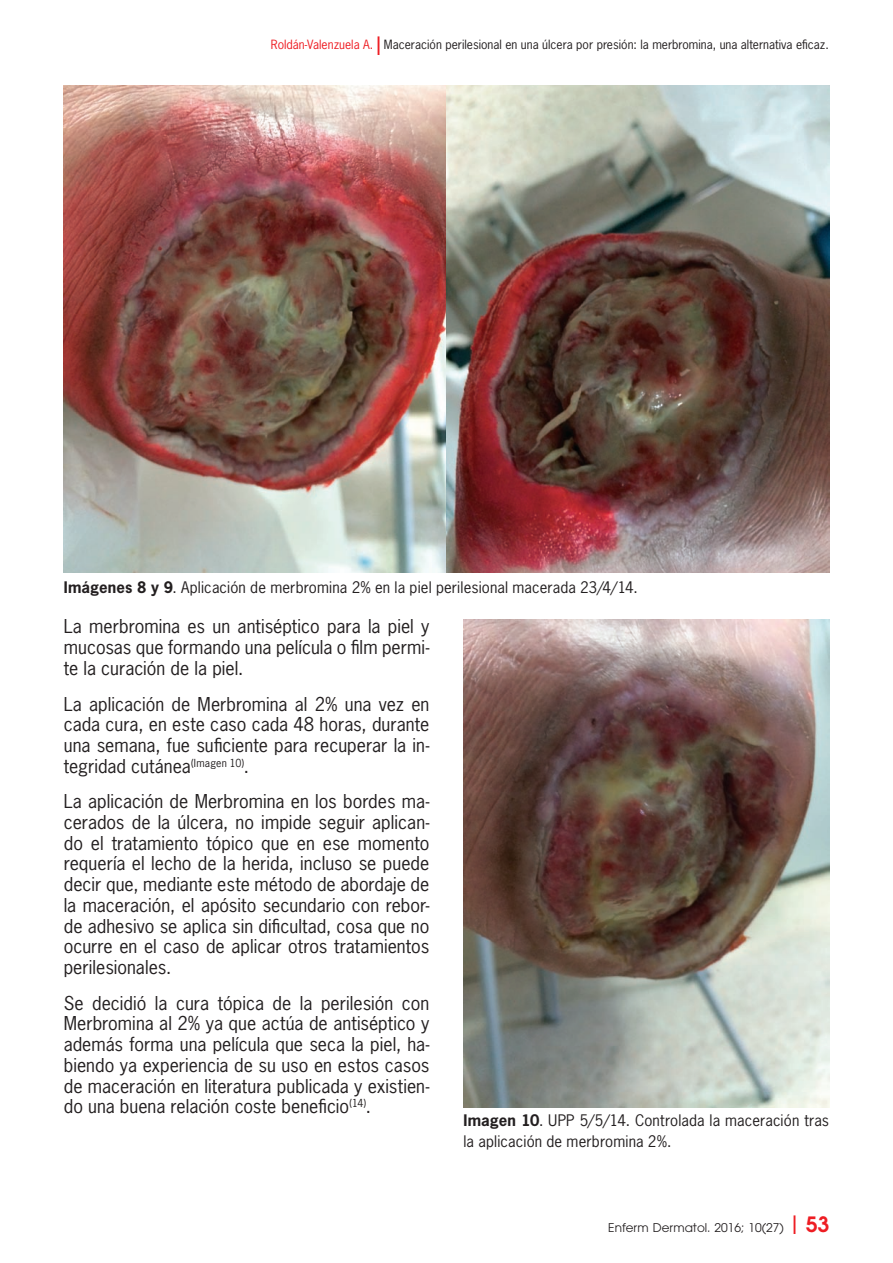
<style>
.page{position:relative;width:893px;height:1263px;background:#fff}
.page>*{position:absolute;margin:0;border:0;box-sizing:border-box;transform-origin:0 0}
.t1{font:600 21px "Avant Garde";color:#ee1d23}
.t2{font:18px/20.7px "News Gothic Std";color:#231f20;text-align:justify}
.t3{font:15px/20.7px "News Gothic Std";letter-spacing:.01em;color:#231f20}
.t4{font:12px "News Gothic Std";color:#231f20}
.t5{font:12px "Avant Garde";color:#231f20}
.t6{font:12px "News Gothic Std";color:#ee1d23}
.s1{font-weight:700}
</style>
<div class="page">
<img style="left:64px;top:85px;width:765px;height:488px">
<img style="left:463px;top:619px;width:366px;height:488px">
<p class="t6" style="left:271px;top:37px;width:104px">Roldán-Valenzuela A.</p>
<p class="t4" style="left:384px;top:37px;width:447px">Maceración perilesional en una úlcera por presión: la merbromina, una alternativa eficaz.</p>
<p class="t3" style="left:64px;top:577px;width:576px"><span class="s1">Imágenes 8 y 9</span>. Aplicación de merbromina 2% en la piel perilesional macerada 23/4/14.</p>
<p class="t2" style="left:64px;top:616px;width:367px">La merbromina es un antiséptico para la piel y mucosas que formando una película o film permi&shy;te la curación de la piel.</p>
<p class="t2" style="left:64px;top:693px;width:367px">La aplicación de Merbromina al 2% una vez en cada cura, en este caso cada 48 horas, durante una semana, fue suficiente para recuperar la in&shy;tegridad cutánea<sup>(Imagen</sup> <sup>10)</sup>.</p>
<p class="t2" style="left:64px;top:791px;width:367px">La aplicación de Merbromina en los bordes ma&shy;cerados de la úlcera, no impide seguir aplican&shy;do el tratamiento tópico que en ese momento requería el lecho de la herida, incluso se puede decir que, mediante este método de abordaje de la maceración, el apósito secundario con rebor&shy;de adhesivo se aplica sin dificultad, cosa que no ocurre en el caso de aplicar otros tratamientos perilesionales.</p>
<p class="t2" style="left:64px;top:992px;width:367px">Se decidió la cura tópica de la perilesión con Merbromina al 2% ya que actúa de antiséptico y además forma una película que seca la piel, ha&shy;biendo ya experiencia de su uso en estos casos de maceración en literatura publicada y existien&shy;do una buena relación coste beneficio<sup>(14)</sup>.</p>
<p class="t3" style="left:463px;top:1110px;width:367px"><span class="s1">Imagen 10</span>. UPP 5/5/14. Controlada la maceración tras la aplicación de merbromina 2%.</p>
<p class="t5" style="left:608px;top:1221px;width:177px">Enferm Dermatol. 2016; 10(27)</p>
<p class="t1" style="left:793px;top:1211px;width:38px">❘ 53</p>
</div>
